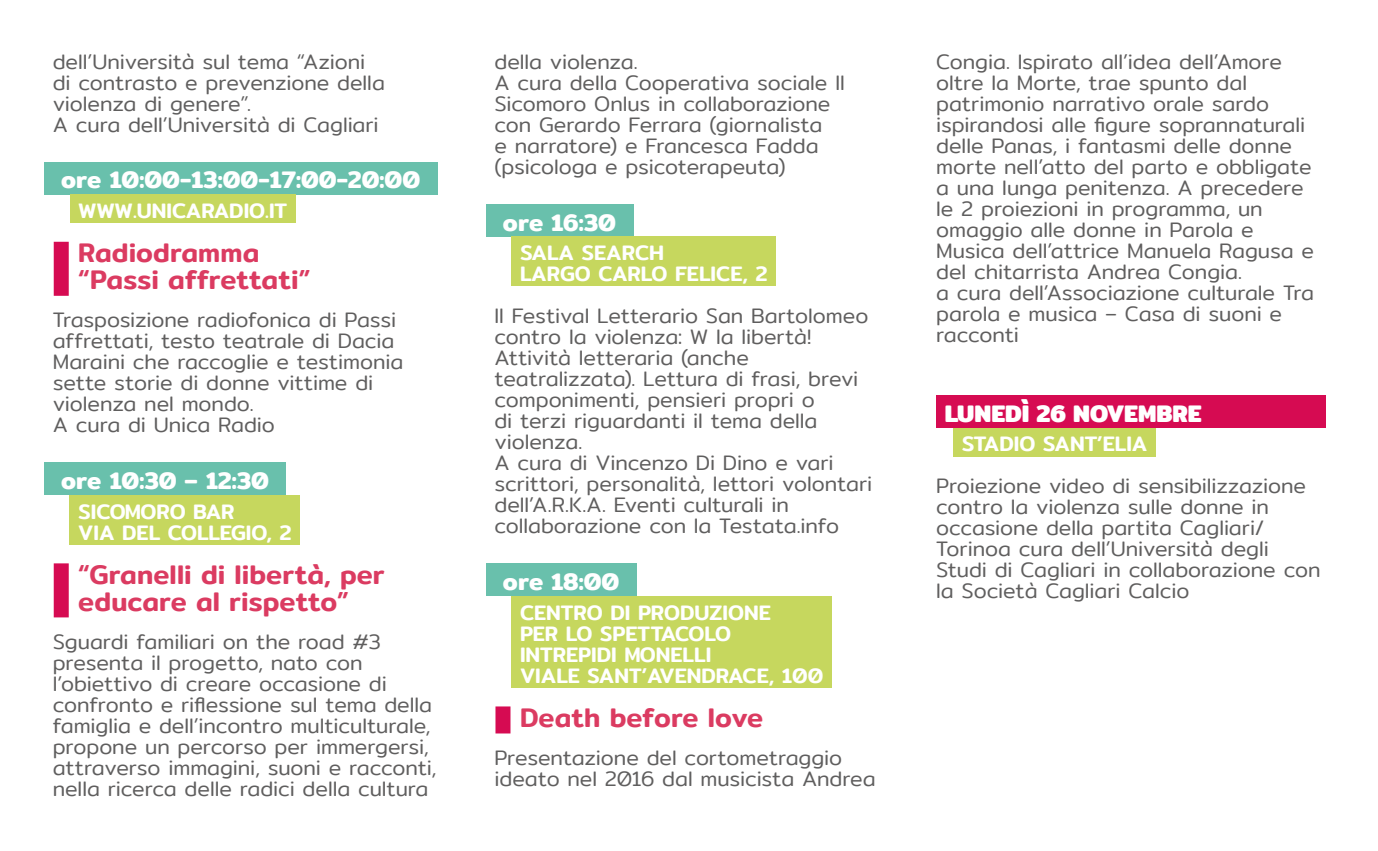
<style>
.page{position:relative;width:1378px;height:851px;background:#fff}
.page>*{position:absolute;margin:0;border:0;box-sizing:border-box;transform-origin:0 0}
.t1{font:500 27px/27px "Mitr";color:#db3b61}
.t2{font:600 24px "Mitr";color:#fff}
.t3{font:700 24px "Mitr";color:#fff}
.t4{font:300 21px/21px "Mitr";letter-spacing:-.005em;color:#5f5e5e}
.t5{font:500 21px/21px "Mitr";color:#fff}
</style>
<div class="page">
<div style="left:44px;top:162px;width:393px;height:32px;background:#69c0ac"></div>
<div style="left:70px;top:194px;width:226px;height:29px;background:#c6d75e"></div>
<div style="left:54px;top:242px;width:15px;height:54px;background:#d60b52"></div>
<div style="left:44px;top:462px;width:242px;height:33px;background:#69c0ac"></div>
<div style="left:70px;top:495px;width:230px;height:49px;background:#c6d75e"></div>
<div style="left:54px;top:563px;width:15px;height:54px;background:#d60b52"></div>
<div style="left:486px;top:204px;width:147px;height:32px;background:#69c0ac"></div>
<div style="left:511px;top:236px;width:265px;height:50px;background:#c6d75e"></div>
<div style="left:486px;top:563px;width:150px;height:33px;background:#69c0ac"></div>
<div style="left:511px;top:596px;width:321px;height:91px;background:#c6d75e"></div>
<div style="left:495px;top:706px;width:15px;height:27px;background:#d60b52"></div>
<div style="left:936px;top:395px;width:389px;height:32px;background:#d60b52"></div>
<div style="left:953px;top:427px;width:203px;height:29px;background:#c6d75e"></div>
<p class="t4" style="left:53px;top:51px;width:334px">dell’Università sul tema “Azioni di contrasto e prevenzione della violenza di genere”.<br>A cura dell’Università di Cagliari</p>
<p class="t2" style="left:61px;top:162px;width:360px">ore 10:00-13:00-17:00-20:00</p>
<p class="t5" style="left:78px;top:200px;width:210px">WWW.UNICARADIO.IT</p>
<p class="t1" style="left:78px;top:239px;width:234px">Radiodramma “Passi affrettati”</p>
<p class="t4" style="left:53px;top:309px;width:352px">Trasposizione radiofonica di Passi affrettati, testo teatrale di Dacia<br>Maraini che raccoglie e testimonia sette storie di donne vittime di violenza nel mondo.<br>A cura di Unica Radio</p>
<p class="t2" style="left:61px;top:462px;width:209px">ore 10:30 – 12:30</p>
<p class="t5" style="left:78px;top:500px;width:215px">SICOMORO BAR<br>VIA DEL COLLEGIO, 2</p>
<p class="t1" style="left:78px;top:560px;width:308px">“Granelli di libertà, per educare al rispetto”</p>
<p class="t4" style="left:53px;top:630px;width:385px">Sguardi familiari on the road #3 presenta il progetto, nato con l’obiettivo di creare occasione di confronto e riflessione sul tema della famiglia e dell’incontro multiculturale, propone un percorso per immergersi, attraverso immagini, suoni e racconti, nella ricerca delle radici della cultura</p>
<p class="t4" style="left:494px;top:51px;width:352px">della violenza.<br>A cura della Cooperativa sociale Il<br>Sicomoro Onlus in collaborazione con Gerardo Ferrara (giornalista<br>e narratore) e Francesca Fadda (psicologa e psicoterapeuta)</p>
<p class="t2" style="left:503px;top:204px;width:115px">ore 16:30</p>
<p class="t5" style="left:520px;top:242px;width:249px">SALA SEARCH<br>LARGO CARLO FELICE, 2</p>
<p class="t4" style="left:494px;top:305px;width:379px">Il Festival Letterario San Bartolomeo contro la violenza: W la libertà!<br>Attività letteraria (anche teatralizzata). Lettura di frasi, brevi componimenti, pensieri propri o<br>di terzi riguardanti il tema della violenza.<br>A cura di Vincenzo Di Dino e vari scrittori, personalità, lettori volontari dell’A.R.K.A. Eventi culturali in collaborazione con la Testata.info</p>
<p class="t2" style="left:503px;top:563px;width:118px">ore 18:00</p>
<p class="t5" style="left:520px;top:601px;width:305px">CENTRO DI PRODUZIONE<br>PER LO SPETTACOLO<br>INTREPIDI MONELLI<br>VIALE SANT’AVENDRACE, 100</p>
<p class="t1" style="left:520px;top:703px;width:245px">Death before love</p>
<p class="t4" style="left:494px;top:746px;width:383px">Presentazione del cortometraggio ideato nel 2016 dal musicista Andrea</p>
<p class="t4" style="left:936px;top:51px;width:379px">Congia. Ispirato all’idea dell’Amore oltre la Morte, trae spunto dal patrimonio narrativo orale sardo ispirandosi alle figure soprannaturali delle Panas, i fantasmi delle donne morte nell’atto del parto e obbligate a una lunga penitenza. A precedere le 2 proiezioni in programma, un omaggio alle donne in Parola e Musica dell’attrice Manuela Ragusa e del chitarrista Andrea Congia.<br>a cura dell’Associazione culturale Tra parola e musica – Casa di suoni e racconti</p>
<p class="t3" style="left:945px;top:394px;width:258px">LUNEDÌ 26 NOVEMBRE</p>
<p class="t5" style="left:962px;top:433px;width:187px">STADIO SANT’ELIA</p>
<p class="t4" style="left:936px;top:475px;width:386px">Proiezione video di sensibilizzazione contro la violenza sulle donne in occasione della partita Cagliari/ Torinoa cura dell’Università degli Studi di Cagliari in collaborazione con la Società Cagliari Calcio</p>
</div>
